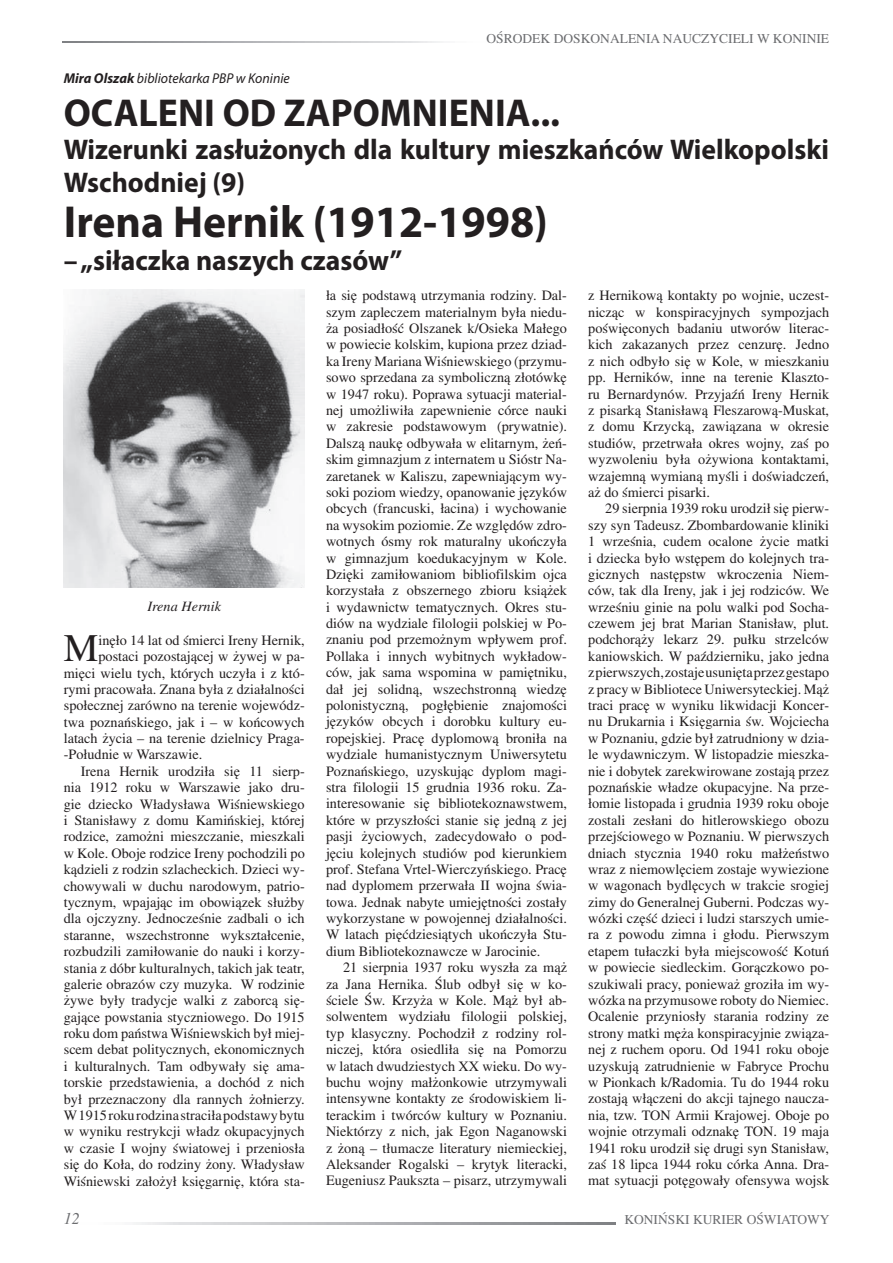
<style>
.page{position:relative;width:893px;height:1263px;background:#fff}
.page>*{position:absolute;margin:0;border:0;box-sizing:border-box;transform-origin:0 0}
.t1{font:700 45px "Myriad Pro";color:#231f20}
.t2{font:700 39px "Myriad Pro";color:#231f20}
.t3{font:39px "Toronto";color:#231f20}
.t4{font:700 28.5px/33px "Myriad Pro";color:#231f20}
.t5{font:italic 16.5px "Toronto";color:#6c6d70}
.t6{font:14.25px/16.4px "Toronto";color:#231f20;text-align:justify}
.t7{font:italic 14.25px "Myriad Pro";color:#231f20}
.t8{font:italic 14.25px "Toronto";color:#231f20}
.t9{font:13.5px "Toronto";color:#6c6d70}
.s1{font-weight:700}
</style>
<div class="page">
<img style="left:64px;top:289px;width:241px;height:298px">
<p class="t9" style="left:486px;top:31px;width:344px">OŚRODEK DOSKONALENIA NAUCZYCIELI W KONINIE</p>
<p class="t7" style="left:64px;top:69px;width:228px"><span class="s1">Mira Olszak</span> bibliotekarka PBP w Koninie</p>
<h2 class="t2" style="left:64px;top:87px;width:498px">OCALENI OD ZAPOMNIENIA...</h2>
<h3 class="t4" style="left:64px;top:132px;width:767px">Wizerunki zasłużonych dla kultury mieszkańców Wielkopolski<br>Wschodniej (9)</h3>
<h1 class="t1" style="left:64px;top:192px;width:486px">Irena Hernik (1912-1998)</h1>
<h3 class="t4" style="left:64px;top:243px;width:340px">– „siłaczka naszych czasów”</h3>
<p class="t8" style="left:148px;top:599px;width:75px">Irena Hernik</p>
<h2 class="t3" style="left:64px;top:626px;width:36px">M</h2>
<p class="t6" style="left:98px;top:632px;width:208px">inęło 14 lat od śmierci Ireny Hernik,</p>
<p class="t6" style="left:98px;top:648px;width:208px">postaci pozostającej w żywej w pa-</p>
<p class="t6" style="left:64px;top:664px;width:242px">mięci wielu tych, których uczyła i z któ-</p>
<p class="t6" style="left:64px;top:681px;width:242px">rymi pracowała. Znana była z działalności</p>
<p class="t6" style="left:64px;top:697px;width:242px">społecznej zarówno na terenie wojewódz-</p>
<p class="t6" style="left:64px;top:714px;width:242px">twa poznańskiego, jak i – w końcowych</p>
<p class="t6" style="left:64px;top:730px;width:242px">latach życia – na terenie dzielnicy Praga-</p>
<p class="t6" style="left:64px;top:746px;width:140px">-Południe w Warszawie.</p>
<p class="t6" style="left:81px;top:763px;width:225px">Irena Hernik urodziła się 11 sierp-</p>
<p class="t6" style="left:64px;top:779px;width:242px">nia 1912 roku w Warszawie jako dru-</p>
<p class="t6" style="left:64px;top:796px;width:242px">gie dziecko Władysława Wiśniewskiego</p>
<p class="t6" style="left:64px;top:812px;width:243px">i Stanisławy z domu Kamińskiej, której</p>
<p class="t6" style="left:64px;top:828px;width:242px">rodzice, zamożni mieszczanie, mieszkali</p>
<p class="t6" style="left:64px;top:845px;width:242px">w Kole. Oboje rodzice Ireny pochodzili po</p>
<p class="t6" style="left:64px;top:861px;width:242px">kądzieli z rodzin szlacheckich. Dzieci wy-</p>
<p class="t6" style="left:64px;top:877px;width:242px">chowywali w duchu narodowym, patrio-</p>
<p class="t6" style="left:64px;top:894px;width:242px">tycznym, wpajając im obowiązek służby</p>
<p class="t6" style="left:64px;top:910px;width:242px">dla ojczyzny. Jednocześnie zadbali o ich</p>
<p class="t6" style="left:64px;top:927px;width:242px">staranne, wszechstronne wykształcenie,</p>
<p class="t6" style="left:64px;top:943px;width:242px">rozbudzili zamiłowanie do nauki i korzy-</p>
<p class="t6" style="left:64px;top:959px;width:242px">stania z dóbr kulturalnych, takich jak teatr,</p>
<p class="t6" style="left:64px;top:976px;width:242px">galerie obrazów czy muzyka. W rodzinie</p>
<p class="t6" style="left:64px;top:992px;width:242px">żywe były tradycje walki z zaborcą się-</p>
<p class="t6" style="left:64px;top:1009px;width:242px">gające powstania styczniowego. Do 1915</p>
<p class="t6" style="left:64px;top:1025px;width:242px">roku dom państwa Wiśniewskich był miej-</p>
<p class="t6" style="left:64px;top:1041px;width:242px">scem debat politycznych, ekonomicznych</p>
<p class="t6" style="left:64px;top:1058px;width:242px">i kulturalnych. Tam odbywały się ama-</p>
<p class="t6" style="left:64px;top:1074px;width:242px">torskie przedstawienia, a dochód z nich</p>
<p class="t6" style="left:64px;top:1091px;width:242px">był przeznaczony dla rannych żołnierzy.</p>
<p class="t6" style="left:64px;top:1107px;width:242px">W 1915 roku rodzina straciła podstawy bytu</p>
<p class="t6" style="left:64px;top:1123px;width:242px">w wyniku restrykcji władz okupacyjnych</p>
<p class="t6" style="left:64px;top:1140px;width:242px">w czasie I wojny światowej i przeniosła</p>
<p class="t6" style="left:64px;top:1156px;width:242px">się do Koła, do rodziny żony. Władysław</p>
<p class="t6" style="left:64px;top:1172px;width:242px">Wiśniewski założył księgarnię, która sta-</p>
<p class="t6" style="left:326px;top:287px;width:243px">ła się podstawą utrzymania rodziny. Dal&shy;szym zapleczem materialnym była niedu&shy;ża posiadłość Olszanek k/Osieka Małego w powiecie kolskim, kupiona przez dziad&shy;ka Ireny Mariana Wiśniewskiego (przymu&shy;sowo sprzedana za symboliczną złotówkę w 1947 roku). Poprawa sytuacji material&shy;nej umożliwiła zapewnienie córce nauki w zakresie podstawowym (prywatnie).<br>Dalszą naukę odbywała w elitarnym, żeń&shy;skim gimnazjum z internatem u Sióstr Na&shy;zaretanek w Kaliszu, zapewniającym wy&shy;soki poziom wiedzy, opanowanie języków obcych (francuski, łacina) i wychowanie na wysokim poziomie. Ze względów zdro&shy;wotnych ósmy rok maturalny ukończyła w gimnazjum koedukacyjnym w Kole.<br>Dzięki zamiłowaniom bibliofilskim ojca korzystała z obszernego zbioru książek i wydawnictw tematycznych. Okres stu&shy;diów na wydziale filologii polskiej w Po&shy;znaniu pod przemożnym wpływem prof.<br>Pollaka i innych wybitnych wykładow&shy;ców, jak sama wspomina w pamiętniku, dał jej solidną, wszechstronną wiedzę polonistyczną, pogłębienie znajomości języków obcych i dorobku kultury eu&shy;ropejskiej. Pracę dyplomową broniła na wydziale humanistycznym Uniwersytetu Poznańskiego, uzyskując dyplom magi&shy;stra filologii 15 grudnia 1936 roku. Za&shy;interesowanie się bibliotekoznawstwem, które w przyszłości stanie się jedną z jej pasji życiowych, zadecydowało o pod&shy;jęciu kolejnych studiów pod kierunkiem prof. Stefana Vrtel-Wierczyńskiego. Pracę nad dyplomem przerwała II wojna świa&shy;towa. Jednak nabyte umiejętności zostały wykorzystane w powojennej działalności.<br>W latach pięćdziesiątych ukończyła Stu&shy;dium Bibliotekoznawcze w Jarocinie.</p>
<p class="t6" style="left:326px;top:959px;width:242px;text-indent:17px">21 sierpnia 1937 roku wyszła za mąż za Jana Hernika. Ślub odbył się w ko&shy;ściele Św. Krzyża w Kole. Mąż był ab&shy;solwentem wydziału filologii polskiej, typ klasyczny. Pochodził z rodziny rol&shy;niczej, która osiedliła się na Pomorzu w latach dwudziestych XX wieku. Do wy&shy;buchu wojny małżonkowie utrzymywali intensywne kontakty ze środowiskiem li&shy;terackim i twórców kultury w Poznaniu.<br>Niektórzy z nich, jak Egon Naganowski z żoną – tłumacze literatury niemieckiej, Aleksander Rogalski – krytyk literacki, Eugeniusz Paukszta – pisarz, utrzymywali</p>
<p class="t6" style="left:588px;top:287px;width:242px">z Hernikową kontakty po wojnie, uczest&shy;nicząc w konspiracyjnych sympozjach poświęconych badaniu utworów literac&shy;kich zakazanych przez cenzurę. Jedno z nich odbyło się w Kole, w mieszkaniu pp. Herników, inne na terenie Klaszto&shy;ru Bernardynów. Przyjaźń Ireny Hernik z pisarką Stanisławą Fleszarową-Muskat, z domu Krzycką, zawiązana w okresie studiów, przetrwała okres wojny, zaś po wyzwoleniu była ożywiona kontaktami, wzajemną wymianą myśli i doświadczeń, aż do śmierci pisarki.</p>
<p class="t6" style="left:588px;top:500px;width:243px;text-indent:17px">29 sierpnia 1939 roku urodził się pierw&shy;szy syn Tadeusz. Zbombardowanie kliniki 1 września, cudem ocalone życie matki i dziecka było wstępem do kolejnych tra&shy;gicznych następstw wkroczenia Niem&shy;ców, tak dla Ireny, jak i jej rodziców. We wrześniu ginie na polu walki pod Socha&shy;czewem jej brat Marian Stanisław, plut. podchorąży lekarz 29. pułku strzelców kaniowskich. W październiku, jako jedna z pierwszych, zostaje usunięta przez gestapo z pracy w Bibliotece Uniwersyteckiej. Mąż traci pracę w wyniku likwidacji Koncer&shy;nu Drukarnia i Księgarnia św. Wojciecha w Poznaniu, gdzie był zatrudniony w dzia&shy;le wydawniczym. W listopadzie mieszka&shy;nie i dobytek zarekwirowane zostają przez poznańskie władze okupacyjne. Na prze&shy;łomie listopada i grudnia 1939 roku oboje zostali zesłani do hitlerowskiego obozu przejściowego w Poznaniu. W pierwszych dniach stycznia 1940 roku małżeństwo wraz z niemowlęciem zostaje wywiezione w wagonach bydlęcych w trakcie srogiej zimy do Generalnej Guberni. Podczas wy&shy;wózki część dzieci i ludzi starszych umie&shy;ra z powodu zimna i głodu. Pierwszym etapem tułaczki była miejscowość Kotuń w powiecie siedleckim. Gorączkowo po&shy;szukiwali pracy, ponieważ groziła im wy&shy;wózka na przymusowe roboty do Niemiec.<br>Ocalenie przyniosły starania rodziny ze strony matki męża konspiracyjnie związa&shy;nej z ruchem oporu. Od 1941 roku oboje uzyskują zatrudnienie w Fabryce Prochu w Pionkach k/Radomia. Tu do 1944 roku zostają włączeni do akcji tajnego naucza&shy;nia, tzw. TON Armii Krajowej. Oboje po wojnie otrzymali odznakę TON. 19 maja 1941 roku urodził się drugi syn Stanisław, zaś 18 lipca 1944 roku córka Anna. Dra&shy;mat sytuacji potęgowały ofensywa wojsk</p>
<p class="t5" style="left:64px;top:1209px;width:18px">12</p>
<p class="t9" style="left:624px;top:1212px;width:207px">KONIŃSKI KURIER OŚWIATOWY</p>
</div>
